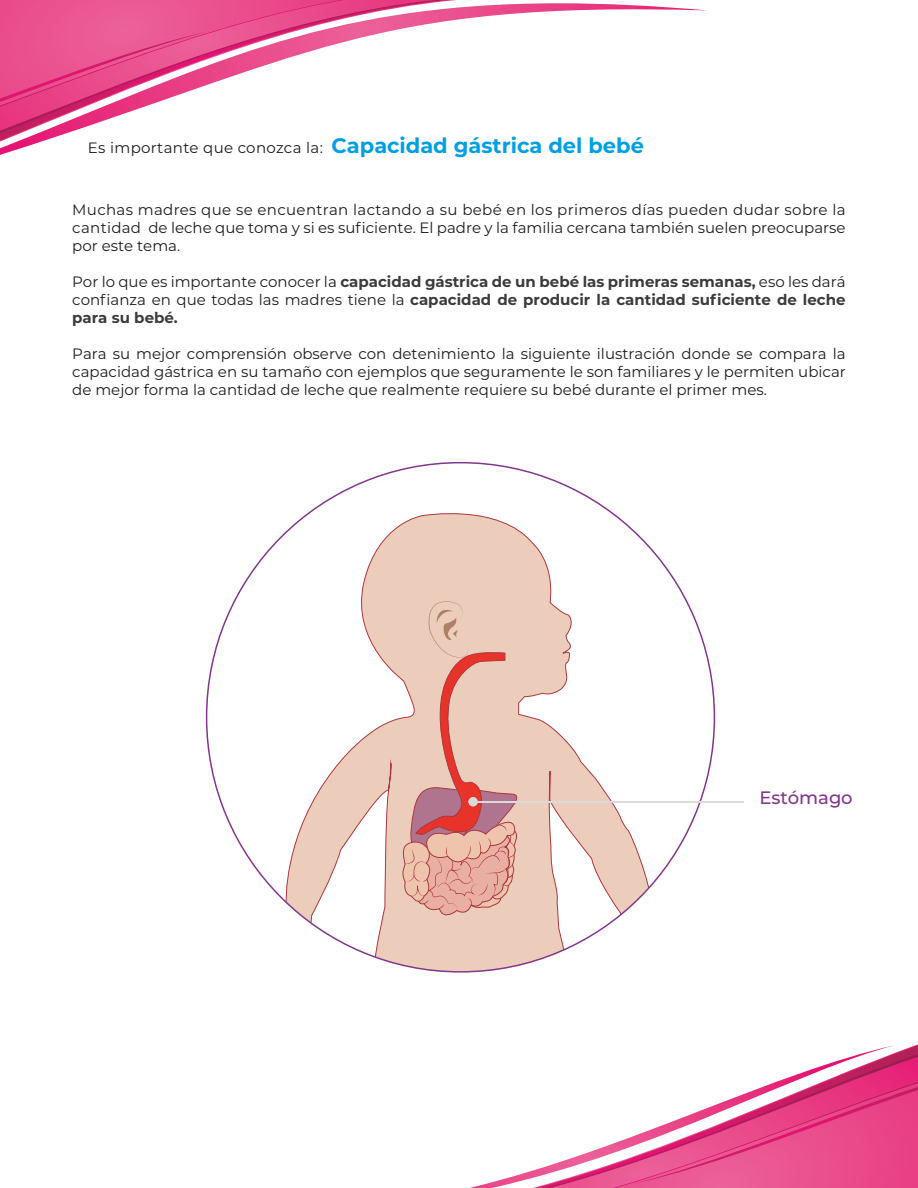
<style>
.page{position:relative;width:918px;height:1188px;background:#fff}
.page>*{position:absolute;margin:0;border:0;box-sizing:border-box;transform-origin:0 0}
.t1{font:500 18px "Montserrat";color:#82368c}
.t2{font:15px/18px "Montserrat";color:#1d1d1b;text-align:justify}
.t3{font:700 15px/18px "Montserrat";color:#3c3c3b;text-align:justify}
.t4{font:15px "Montserrat";letter-spacing:.02em;color:#1d1d1b}
.s1{font-weight:700;font-size:21px;color:#009fe3}
.s2{font-weight:400;color:#1d1d1b}
</style>
<div class="page">
<svg style="left:470px;top:1044px;width:448px;height:144px"></svg>
<svg style="left:550px;top:1057px;width:368px;height:131px"></svg>
<svg style="left:600px;top:1071px;width:318px;height:117px"></svg>
<svg style="left:497px;top:3px;width:210px;height:13px"></svg>
<svg style="left:0;top:0;width:497px;height:155px"></svg>
<svg style="left:0;top:0;width:435px;height:131px"></svg>
<svg style="left:0;top:0;width:350px;height:118px"></svg>
<svg style="left:268px;top:503px;width:400px;height:467px"></svg>
<svg style="left:400px;top:601px;width:125px;height:320px;background:#e4b3a6"></svg>
<hr style="left:473px;top:801px;width:271px;height:2px;background:#dadada">
<div style="left:468px;top:797px;width:10px;height:9px;background:#dadada;border-radius:5px"></div>
<p class="t4" style="left:88px;top:138px;width:558px">Es importante que conozca la: <span class="s1">Capacidad gástrica del bebé</span></p>
<p class="t2" style="left:72px;top:200px;width:775px">Muchas madres que se encuentran lactando a su bebé en los primeros días pueden dudar sobre la cantidad de leche que toma y si es suficiente. El padre y la familia cercana también suelen preocuparse por este tema.</p>
<p class="t3" style="left:72px;top:272px;width:775px"><span class="s2">Por lo que es importante conocer la</span> capacidad gástrica de un bebé las primeras semanas, <span class="s2">eso les dará confianza en que todas las madres tiene la</span> capacidad de producir la cantidad suficiente de leche para su bebé.</p>
<p class="t2" style="left:72px;top:344px;width:775px">Para su mejor comprensión observe con detenimiento la siguiente ilustración donde se compara la capacidad gástrica en su tamaño con ejemplos que seguramente le son familiares y le permiten ubicar de mejor forma la cantidad de leche que realmente requiere su bebé durante el primer mes.</p>
<p class="t1" style="left:759px;top:785px;width:95px">Estómago</p>
</div>
